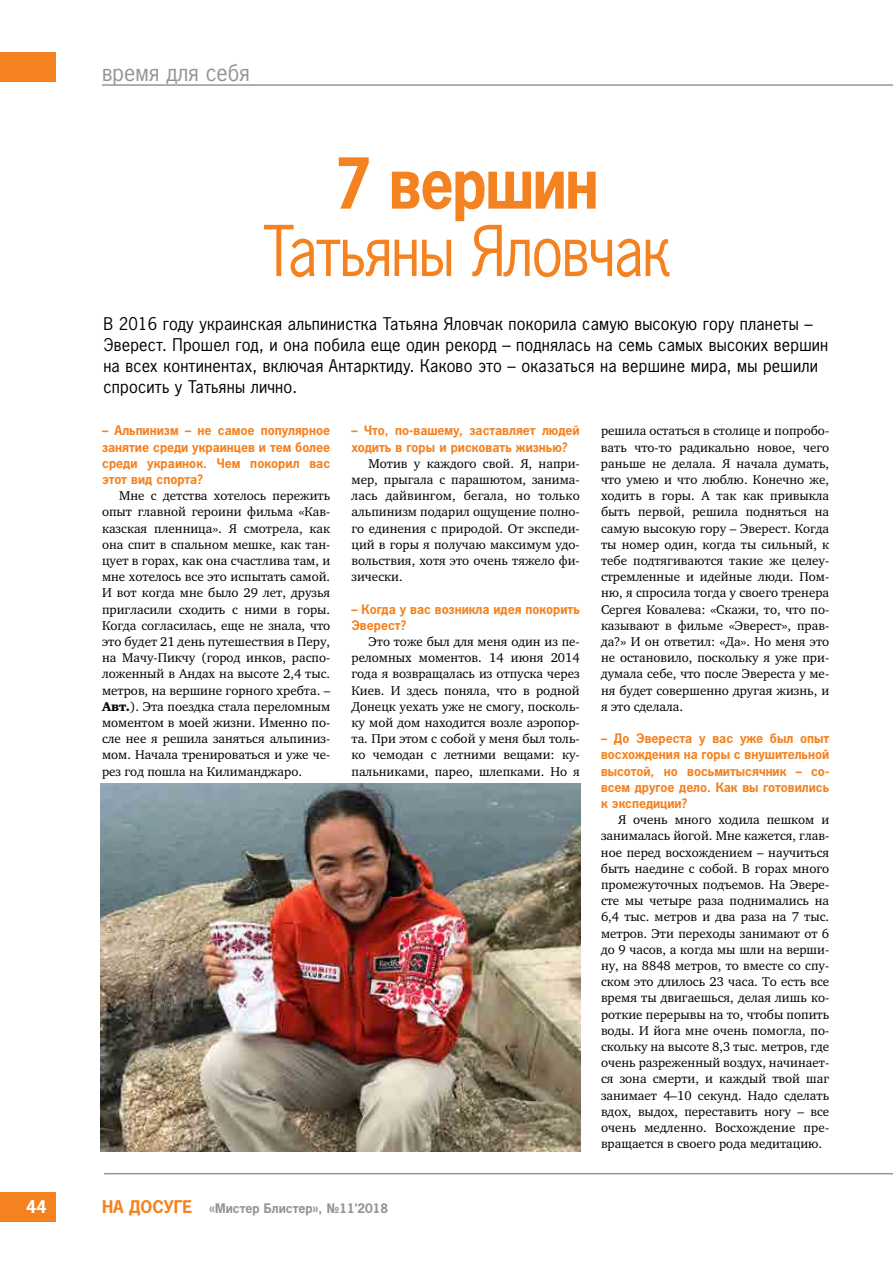
<style>
.page{position:relative;width:893px;height:1263px;background:#fff}
.page>*{position:absolute;margin:0;border:0;box-sizing:border-box;transform-origin:0 0}
.t1{font:72px "Paper Gothic";letter-spacing:-.025em;color:#f58220;scale:.9 1}
.t2{font:700 72px "Paper Gothic";letter-spacing:-.025em;color:#f58220;scale:.9 1}
.t3{font:24px "Paper Gothic";color:#939598}
.t4{font:18px/21px "Paper Gothic";letter-spacing:.01em;color:#000}
.t5{font:700 18px "Paper Gothic";color:#fff}
.t6{font:700 13.5px/16.2px "Paper Gothic";color:#f58220;text-align:justify}
.t7{font:700 13.5px "Paper Gothic";color:#939598}
.t8{font:13.05px/16.2px "Charter C";color:#000;text-align:justify}
.s1{font-family:"Charter Black C"}
.s2{font-size:18px;color:#f58220}
</style>
<div class="page">
<hr style="left:102px;top:84px;width:791px;height:2px;background:#939598">
<div style="left:0;top:52px;width:55px;height:30px;background:#f58220"></div>
<div style="left:0;top:1192px;width:55px;height:30px;background:#f58220"></div>
<hr style="left:104px;top:1173px;width:789px;height:1px;background:#939598">
<img style="left:100px;top:783px;width:481px;height:369px">
<h3 class="t5" style="left:26px;top:1197px;width:22px">44</h3>
<h2 class="t3" style="left:102px;top:59px;width:149px">время для себя</h2>
<h1 class="t2" style="left:335px;top:143px;width:295px">7 вершин</h1>
<h1 class="t1" style="left:263px;top:210px;width:454px">Татьяны Яловчак</h1>
<p class="t4" style="left:103px;top:313px;width:726px">В 2016 году украинская альпинистка Татьяна Яловчак покорила самую высокую гору планеты – Эверест. Прошел год, и она побила еще один рекорд – поднялась на семь самых высоких вершин на всех континентах, включая Антарктиду. Каково это – оказаться на вершине мира, мы решили спросить у Татьяны лично.</p>
<p class="t6" style="left:102px;top:423px;width:230px">– Альпинизм – не самое популярное занятие среди украинцев и тем более среди украинок. Чем покорил вас этот вид спорта?</p>
<p class="t8" style="left:102px;top:488px;width:230px;text-indent:17px">Мне с детства хотелось пережить опыт главной героини фильма «Кав&shy;казская пленница». Я смотрела, как она спит в спальном мешке, как тан&shy;цует в горах, как она счастлива там, и мне хотелось все это испытать самой.<br>И вот когда мне было 29 лет, друзья пригласили сходить с ними в горы.<br>Когда согласилась, еще не знала, что это будет 21 день путешествия в Перу, на Мачу-Пикчу (город инков, распо&shy;ложенный в Андах на высоте 2,4 тыс. метров, на вершине горного хребта. – <span class="s1">Авт.</span>). Эта поездка стала переломным моментом в моей жизни. Именно по&shy;сле нее я решила заняться альпиниз&shy;мом. Начала тренироваться и уже че&shy;рез год пошла на Килиманджаро.</p>
<p class="t6" style="left:351px;top:423px;width:230px">– Что, по-вашему, заставляет людей ходить в горы и рисковать жизнью?</p>
<p class="t8" style="left:351px;top:455px;width:230px;text-indent:17px">Мотив у каждого свой. Я, напри&shy;мер, прыгала с парашютом, занима&shy;лась дайвингом, бегала, но только альпинизм подарил ощущение полно&shy;го единения с природой. От экспеди&shy;ций в горы я получаю максимум удо&shy;вольствия, хотя это очень тяжело фи&shy;зически.</p>
<p class="t6" style="left:351px;top:601px;width:230px">– Когда у вас возникла идея покорить<br>Эверест?</p>
<p class="t8" style="left:351px;top:634px;width:230px;text-indent:17px">Это тоже был для меня один из пе&shy;реломных моментов. 14 июня 2014 года я возвращалась из отпуска через Киев. И здесь поняла, что в родной Донецк уехать уже не смогу, посколь&shy;ку мой дом находится возле аэропор&shy;та. При этом с собой у меня был толь&shy;ко чемодан с летними вещами: ку&shy;пальниками, парео, шлепками. Но я</p>
<p class="t7" style="left:102px;top:1201px;width:288px"><span class="s2">НА ДОСУГЕ</span> «Мистер Блистер», №11’2018</p>
<p class="t8" style="left:601px;top:423px;width:230px">решила остаться в столице и попробо&shy;вать что-то радикально новое, чего раньше не делала. Я начала думать, что умею и что люблю. Конечно же, ходить в горы. А так как привыкла быть первой, решила подняться на самую высокую гору – Эверест. Когда ты номер один, когда ты сильный, к тебе подтягиваются такие же целеу&shy;стремленные и идейные люди. Пом&shy;ню, я спросила тогда у своего тренера Сергея Ковалева: «Скажи, то, что по&shy;казывают в фильме «Эверест», прав&shy;да?» И он ответил: «Да». Но меня это не остановило, поскольку я уже при&shy;думала себе, что после Эвереста у ме&shy;ня будет совершенно другая жизнь, и я это сделала.</p>
<p class="t6" style="left:601px;top:730px;width:230px">– До Эвереста у вас уже был опыт восхождения на горы с внушительной высотой, но восьмитысячник – со&shy;всем другое дело. Как вы готовились к экспедиции?</p>
<p class="t8" style="left:601px;top:812px;width:230px;text-indent:17px">Я очень много ходила пешком и занималась йогой. Мне кажется, глав&shy;ное перед восхождением – научиться быть наедине с собой. В горах много промежуточных подъемов. На Эвере&shy;сте мы четыре раза поднимались на 6,4 тыс. метров и два раза на 7 тыс. метров. Эти переходы занимают от 6 до 9 часов, а когда мы шли на верши&shy;ну, на 8848 метров, то вместе со спу&shy;ском это длилось 23 часа. То есть все время ты двигаешься, делая лишь ко&shy;роткие перерывы на то, чтобы попить воды. И йога мне очень помогла, по&shy;скольку на высоте 8,3 тыс. метров, где очень разреженный воздух, начинает&shy;ся зона смерти, и каждый твой шаг занимает 4–10 секунд. Надо сделать вдох, выдох, переставить ногу – все очень медленно. Восхождение пре&shy;вращается в своего рода медитацию.</p>
</div>
